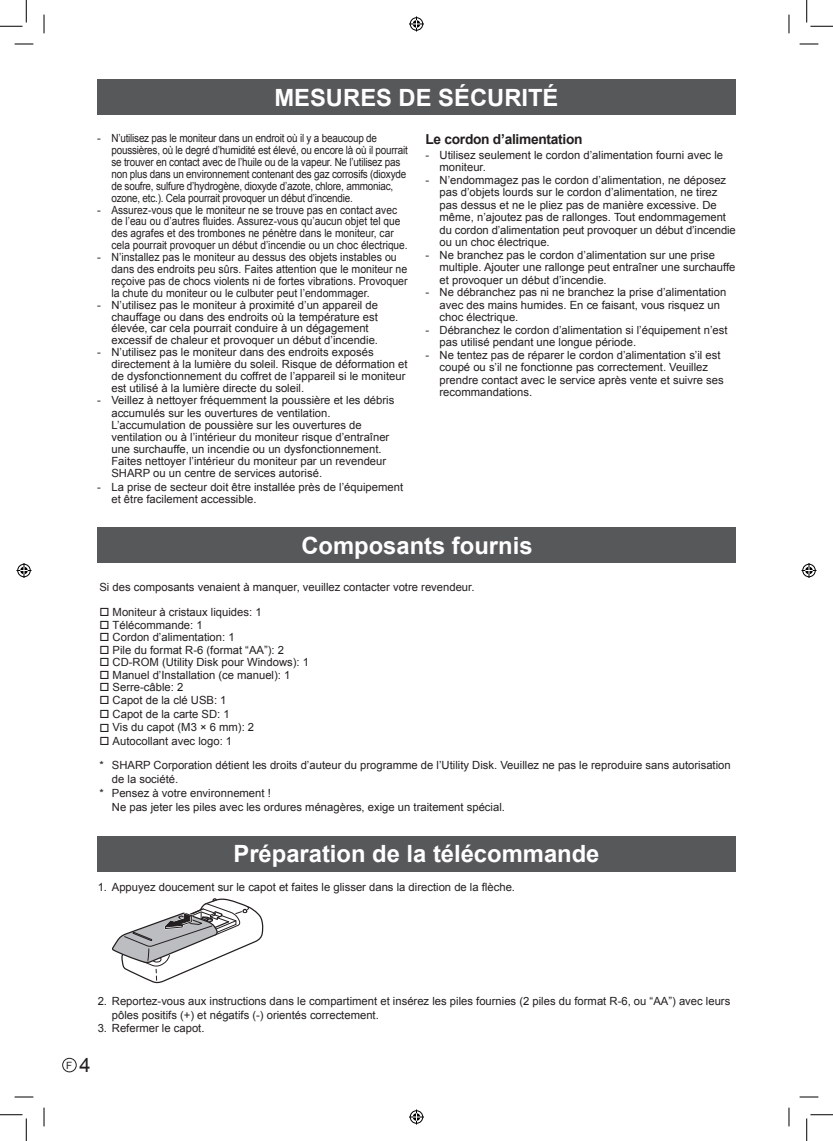
<style>
.page{position:relative;width:833px;height:1141px;background:#fff}
.page>*{position:absolute;margin:0;border:0;box-sizing:border-box;transform-origin:0 0}
.t1{font:700 23.75px "Arial";color:#fff}
.t2{font:700 13.75px "Arial";letter-spacing:-.02em;color:#231f20}
.t3{font:11.25px/11.9px "Arial";color:#231f20}
.t4{font:11.25px/11.9px "Arial";letter-spacing:-.02em;color:#231f20}
.t5{font:10px "Arial";color:#231f20}
.s1{font-size:20px}
</style>
<div class="page">
<div style="left:62px;top:1057px;width:14px;height:15px;border:1px solid #231f20;border-radius:50%"></div>
<div style="left:98px;top:527px;width:637px;height:36px;background:#57585a"></div>
<div style="left:97px;top:836px;width:638px;height:35px;background:#57585a"></div>
<svg style="left:112px;top:898px;width:151px;height:85px"></svg>
<div style="left:97px;top:79px;width:638px;height:36px;background:#57585a"></div>
<svg style="left:15px;top:43px;width:18px;height:1px"></svg>
<svg style="left:799px;top:43px;width:18px;height:1px"></svg>
<svg style="left:43px;top:15px;width:1px;height:18px"></svg>
<svg style="left:43px;top:1107px;width:1px;height:19px"></svg>
<svg style="left:789px;top:15px;width:1px;height:18px"></svg>
<svg style="left:789px;top:1107px;width:1px;height:19px"></svg>
<svg style="left:15px;top:44px;width:18px;height:1px"></svg>
<svg style="left:799px;top:44px;width:18px;height:1px"></svg>
<svg style="left:15px;top:1096px;width:18px;height:1px"></svg>
<svg style="left:799px;top:1096px;width:18px;height:1px"></svg>
<svg style="left:44px;top:15px;width:1px;height:18px"></svg>
<svg style="left:44px;top:1107px;width:1px;height:19px"></svg>
<svg style="left:788px;top:15px;width:1px;height:18px"></svg>
<svg style="left:788px;top:1107px;width:1px;height:19px"></svg>
<svg style="left:0;top:0;width:27px;height:27px"></svg>
<svg style="left:0;top:1114px;width:27px;height:26px"></svg>
<svg style="left:806px;top:0;width:26px;height:27px"></svg>
<svg style="left:806px;top:1114px;width:26px;height:26px"></svg>
<div style="left:408px;top:16px;width:16px;height:16px;border:3px solid #fff;border-radius:50%"></div>
<svg style="left:409px;top:16px;width:15px;height:15px"></svg>
<div style="left:408px;top:1109px;width:16px;height:15px;border:3px solid #fff;border-radius:50%"></div>
<svg style="left:409px;top:1109px;width:15px;height:15px"></svg>
<div style="left:16px;top:562px;width:16px;height:16px;border:3px solid #fff;border-radius:50%"></div>
<svg style="left:16px;top:563px;width:15px;height:15px"></svg>
<div style="left:800px;top:562px;width:16px;height:16px;border:3px solid #fff;border-radius:50%"></div>
<svg style="left:801px;top:563px;width:15px;height:15px"></svg>
<h1 class="t1" style="left:274px;top:81px;width:285px">MESURES DE SÉCURITÉ</h1>
<p class="t4" style="left:111px;top:132px;width:298px;text-indent:-14px">- N’utilisez pas le moniteur dans un endroit où il y a beaucoup de poussières, où le degré d’humidité est élevé, ou encore là où il pourrait se trouver en contact avec de l’huile ou de la vapeur. Ne l’utilisez pas non plus dans un environnement contenant des gaz corrosifs (dioxyde de soufre, sulfure d’hydrogène, dioxyde d’azote, chlore, ammoniac, ozone, etc.). Cela pourrait provoquer un début d’incendie.</p>
<p class="t3" style="left:111px;top:204px;width:297px;text-indent:-14px">- Assurez-vous que le moniteur ne se trouve pas en contact avec de l’eau ou d’autres fluides. Assurez-vous qu’aucun objet tel que des agrafes et des trombones ne pénètre dans le moniteur, car cela pourrait provoquer un début d’incendie ou un choc électrique.</p>
<p class="t3" style="left:111px;top:251px;width:297px;text-indent:-14px">- N’installez pas le moniteur au dessus des objets instables ou dans des endroits peu sûrs. Faites attention que le moniteur ne reçoive pas de chocs violents ni de fortes vibrations. Provoquer la chute du moniteur ou le culbuter peut l’endommager.</p>
<p class="t3" style="left:111px;top:299px;width:268px;text-indent:-14px">- N’utilisez pas le moniteur à proximité d’un appareil de chauffage ou dans des endroits où la température est élevée, car cela pourrait conduire à un dégagement excessif de chaleur et provoquer un début d’incendie.</p>
<p class="t3" style="left:111px;top:346px;width:297px;text-indent:-14px">- N’utilisez pas le moniteur dans des endroits exposés directement à la lumière du soleil. Risque de déformation et de dysfonctionnement du coffret de l’appareil si le moniteur est utilisé à la lumière directe du soleil.</p>
<p class="t3" style="left:111px;top:393px;width:284px;line-height:13.8px;text-indent:-14px">- Veillez à nettoyer fréquemment la poussière et les débris accumulés sur les ouvertures de ventilation.</p>
<p class="t3" style="left:111px;top:419px;width:279px">L’accumulation de poussière sur les ouvertures de ventilation ou à l’intérieur du moniteur risque d’entraîner une surchauffe, un incendie ou un dysfonctionnement.<br>Faites nettoyer l’intérieur du moniteur par un revendeur SHARP ou un centre de services autorisé.</p>
<p class="t3" style="left:111px;top:481px;width:293px;text-indent:-14px">- La prise de secteur doit être installée près de l’équipement et être facilement accessible.</p>
<p class="t2" style="left:425px;top:130px;width:159px">Le cordon d’alimentation</p>
<p class="t3" style="left:439px;top:148px;width:285px;line-height:12.5px;text-indent:-14px">- Utilisez seulement le cordon d’alimentation fourni avec le moniteur.</p>
<p class="t3" style="left:439px;top:173px;width:297px;line-height:12.5px;text-indent:-14px">- N’endommagez pas le cordon d’alimentation, ne déposez pas d’objets lourds sur le cordon d’alimentation, ne tirez pas dessus et ne le pliez pas de manière excessive. De même, n’ajoutez pas de rallonges. Tout endommagement du cordon d’alimentation peut provoquer un début d’incendie ou un choc électrique.</p>
<p class="t3" style="left:439px;top:248px;width:297px;line-height:12.5px;text-indent:-14px">- Ne branchez pas le cordon d’alimentation sur une prise multiple. Ajouter une rallonge peut entraîner une surchauffe et provoquer un début d’incendie.</p>
<p class="t3" style="left:439px;top:286px;width:288px;line-height:12.5px;text-indent:-14px">- Ne débranchez pas ni ne branchez la prise d’alimentation avec des mains humides. En ce faisant, vous risquez un choc électrique.</p>
<p class="t3" style="left:439px;top:323px;width:289px;line-height:12.5px;text-indent:-14px">- Débranchez le cordon d’alimentation si l’équipement n’est pas utilisé pendant une longue période.</p>
<p class="t3" style="left:439px;top:348px;width:285px;line-height:12.5px;text-indent:-14px">- Ne tentez pas de réparer le cordon d’alimentation s’il est coupé ou s’il ne fonctionne pas correctement. Veuillez prendre contact avec le service après vente et suivre ses recommandations.</p>
<h1 class="t1" style="left:301px;top:529px;width:232px">Composants fournis</h1>
<p class="t3" style="left:99px;top:580px;width:376px">Si des composants venaient à manquer, veuillez contacter votre revendeur.</p>
<p class="t3" style="left:99px;top:606px;width:163px">□ Moniteur à cristaux liquides: 1</p>
<p class="t3" style="left:99px;top:619px;width:105px">□ Télécommande: 1</p>
<p class="t3" style="left:99px;top:631px;width:137px">□ Cordon d’alimentation: 1</p>
<p class="t3" style="left:99px;top:644px;width:186px">□ Pile du format R-6 (format “AA”): 2</p>
<p class="t3" style="left:99px;top:656px;width:211px">□ CD-ROM (Utility Disk pour Windows): 1</p>
<p class="t3" style="left:99px;top:669px;width:192px">□ Manuel d’Installation (ce manuel): 1</p>
<p class="t3" style="left:99px;top:681px;width:85px">□ Serre-câble: 2</p>
<p class="t3" style="left:99px;top:694px;width:128px">□ Capot de la clé USB: 1</p>
<p class="t3" style="left:99px;top:707px;width:132px">□ Capot de la carte SD: 1</p>
<p class="t3" style="left:99px;top:721px;width:156px">□ Vis du capot (M3 × 6 mm): 2</p>
<p class="t3" style="left:99px;top:729px;width:632px;line-height:24.4px">□ Autocollant avec logo: 1<br>* SHARP Corporation détient les droits d’auteur du programme de l’Utility Disk. Veuillez ne pas le reproduire sans autorisation</p>
<p class="t3" style="left:112px;top:773px;width:68px">de la société.</p>
<p class="t3" style="left:99px;top:787px;width:173px">* Pensez à votre environnement !</p>
<p class="t3" style="left:112px;top:800px;width:394px">Ne pas jeter les piles avec les ordures ménagères, exige un traitement spécial.</p>
<h1 class="t1" style="left:233px;top:838px;width:367px">Préparation de la télécommande</h1>
<p class="t3" style="left:98px;top:880px;width:418px">1. Appuyez doucement sur le capot et faites le glisser dans la direction de la flèche.</p>
<p class="t3" style="left:112px;top:993px;width:619px;line-height:13.8px;text-indent:-14px">2. Reportez-vous aux instructions dans le compartiment et insérez les piles fournies (2 piles du format R-6, ou “AA”) avec leurs pôles positifs (+) et négatifs (-) orientés correctement.</p>
<p class="t3" style="left:98px;top:1022px;width:108px">3. Refermer le capot.</p>
<p class="t5" style="left:66px;top:1058px;width:26px">F <span class="s1">4</span></p>
</div>
